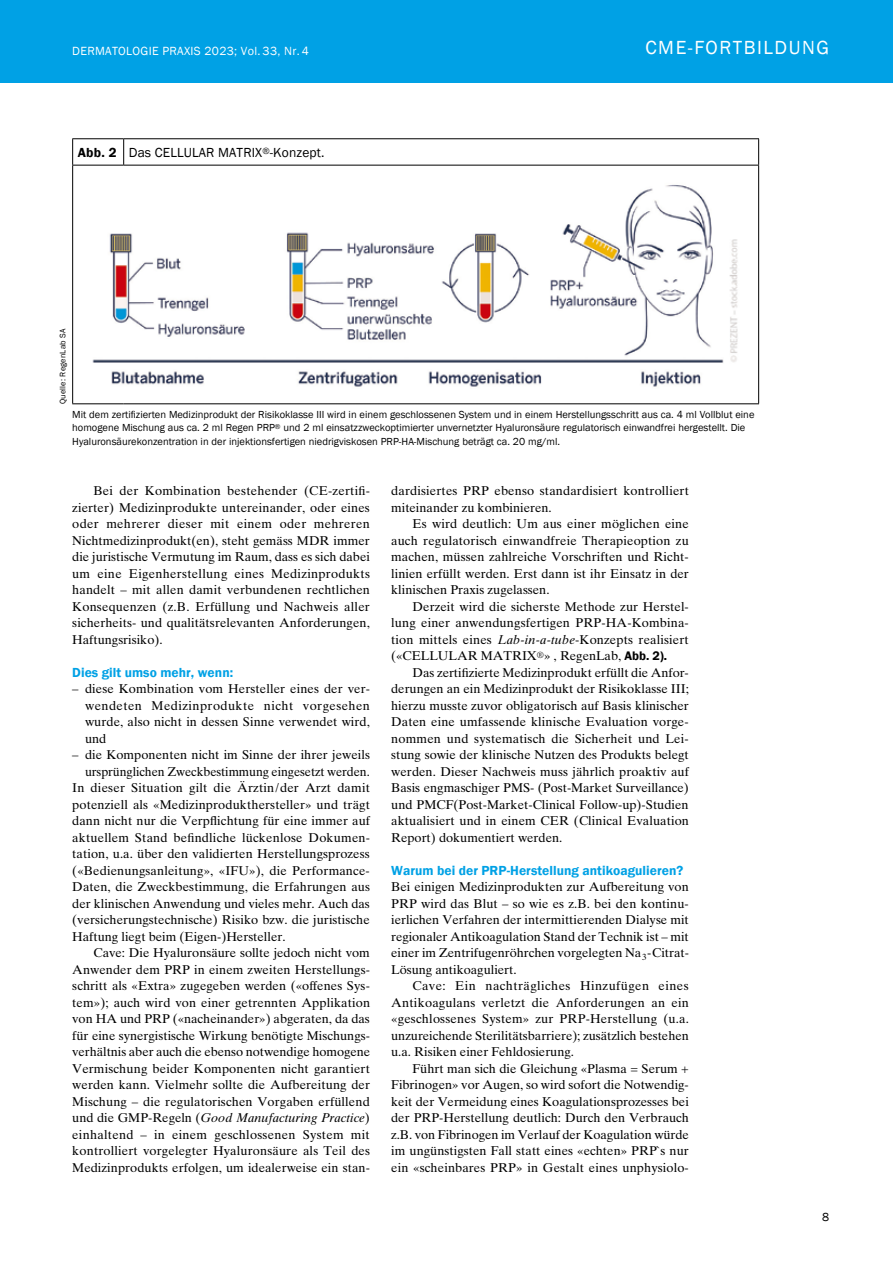
<style>
.page{position:relative;width:893px;height:1263px;background:#fff}
.page>*{position:absolute;margin:0;border:0;box-sizing:border-box;transform-origin:0 0}
.t1{font:19.5px "Franklin Gothic";letter-spacing:.08em;color:#fff}
.t2{font:600 13.5px "Franklin Gothic";letter-spacing:.005em;color:#00a1e5}
.t3{font:13.5px "Franklin Gothic";letter-spacing:.01em;color:#000}
.t4{font:12.75px/16.5px "Times Ten Pro";letter-spacing:.005em;color:#000;text-align:justify}
.t5{font:italic 12.75px "Times Ten Pro";color:#000}
.t6{font:12.15px "Franklin Gothic";letter-spacing:.025em;color:#fff}
.t7{font:12px "Franklin Gothic";color:#000}
.t8{font:10.5px/13.5px "Franklin Gothic";color:#000}
.t9{font:8.25px "Franklin Gothic";letter-spacing:.02em;color:#000}
.s1{font-weight:600}
.s2{font-style:normal}
.s3{font-style:italic}
.s4{font-family:"Franklin Gothic";font-weight:600}
</style>
<div class="page">
<div style="left:0;top:0;width:893px;height:83px;background:#00a1e5"></div>
<img style="left:92px;top:185px;width:646px;height:202px">
<hr style="left:758px;top:165px;width:1px;height:238px;background:#000">
<hr style="left:72px;top:165px;width:52px;height:1px;background:#000">
<hr style="left:72px;top:165px;width:1px;height:238px;background:#000">
<hr style="left:124px;top:165px;width:635px;height:1px;background:#000">
<hr style="left:72px;top:403px;width:52px;height:1px;background:#000">
<hr style="left:124px;top:403px;width:635px;height:1px;background:#000">
<hr style="left:72px;top:138px;width:52px;height:1px;background:#000">
<svg style="left:72px;top:139px;width:687px;height:26px"></svg>
<hr style="left:124px;top:138px;width:635px;height:1px;background:#000">
<p class="t6" style="left:72px;top:43px;width:238px">DERMATOLOGIE PRAXIS 2023; Vol. 33, Nr. 4</p>
<h1 class="t1" style="left:645px;top:36px;width:185px">CME-FORTBILDUNG</h1>
<p class="t3" style="left:78px;top:144px;width:248px"><span class="s1">Abb. 2</span> Das CELLULAR MATRIX<sup>®</sup>-Konzept.</p>
<p class="t9" style="left:57px;top:404px;width:77px;rotate:-90deg">Quelle: RegenLab SA</p>
<p class="t8" style="left:72px;top:408px;width:684px">Mit dem zertifizierten Medizinprodukt der Risikoklasse III wird in einem geschlossenen System und in einem Herstellungsschritt aus ca. 4 ml Vollblut eine homogene Mischung aus ca. 2 ml Regen PRP<sup>®</sup> und 2 ml einsatzzweckoptimierter unvernetzter Hyaluronsäure regulatorisch einwandfrei hergestellt. Die<br>Hyaluronsäurekonzentration in der injektionsfertigen niedrigviskosen PRP-HA-Mischung beträgt ca. 20 mg/ml.</p>
<p class="t4" style="left:72px;top:482px;width:299px;text-indent:21px">Bei der Kombination bestehender (CE-zertifi&shy;zierter) Medizinprodukte untereinander, oder eines oder mehrerer dieser mit einem oder mehreren Nichtmedizinprodukt(en), steht gemäss MDR immer die juristische Vermutung im Raum, dass es sich dabei um eine Eigenherstellung eines Medizinprodukts handelt – mit allen damit verbundenen rechtlichen Konsequenzen (z.B. Erfüllung und Nachweis aller sicherheits- und qualitätsrelevanten Anforderungen, Haftungsrisiko).</p>
<p class="t2" style="left:72px;top:664px;width:162px">Dies gilt umso mehr, wenn:</p>
<p class="t4" style="left:85px;top:680px;width:286px;text-indent:-13px">– diese Kombination vom Hersteller eines der ver&shy;wendeten Medizinprodukte nicht vorgesehen wurde, also nicht in dessen Sinne verwendet wird, und</p>
<p class="t4" style="left:72px;top:746px;width:299px">– die Komponenten nicht im Sinne der ihrer jeweils</p>
<p class="t4" style="left:85px;top:763px;width:286px">ursprünglichen Zweckbestimmung eingesetzt werden.</p>
<p class="t4" style="left:72px;top:779px;width:299px">In dieser Situation gilt die Ärztin/der Arzt damit</p>
<p class="t4" style="left:72px;top:796px;width:299px">potenziell als «Medizinprodukthersteller» und trägt</p>
<p class="t4" style="left:72px;top:812px;width:299px">dann nicht nur die Verpflichtung für eine immer auf</p>
<p class="t4" style="left:72px;top:829px;width:299px">aktuellem Stand befindliche lückenlose Dokumen-</p>
<p class="t4" style="left:72px;top:845px;width:299px">tation, u.a. über den validierten Herstellungsprozess</p>
<p class="t4" style="left:72px;top:862px;width:299px">(«Bedienungsanleitung», «IFU»), die Performance-</p>
<p class="t4" style="left:72px;top:878px;width:299px">Daten, die Zweckbestimmung, die Erfahrungen aus</p>
<p class="t4" style="left:72px;top:895px;width:299px">der klinischen Anwendung und vieles mehr. Auch das</p>
<p class="t4" style="left:72px;top:911px;width:299px">(versicherungstechnische) Risiko bzw. die juristische</p>
<p class="t4" style="left:72px;top:928px;width:215px">Haftung liegt beim (Eigen-)Hersteller.</p>
<p class="t4" style="left:94px;top:944px;width:278px">Cave: Die Hyaluronsäure sollte jedoch nicht vom</p>
<p class="t4" style="left:72px;top:961px;width:299px">Anwender dem PRP in einem zweiten Herstellungs-</p>
<p class="t4" style="left:72px;top:977px;width:299px">schritt als «Extra» zugegeben werden («offenes Sys-</p>
<p class="t4" style="left:72px;top:994px;width:299px">tem»); auch wird von einer getrennten Applikation</p>
<p class="t4" style="left:72px;top:1010px;width:299px">von HA und PRP («nacheinander») abgeraten, da das</p>
<p class="t4" style="left:72px;top:1027px;width:299px">für eine synergistische Wirkung benötigte Mischungs-</p>
<p class="t4" style="left:72px;top:1043px;width:299px">verhältnis aber auch die ebenso notwendige homogene</p>
<p class="t4" style="left:72px;top:1060px;width:299px">Vermischung beider Komponenten nicht garantiert</p>
<p class="t4" style="left:72px;top:1076px;width:299px">werden kann. Vielmehr sollte die Aufbereitung der</p>
<p class="t4" style="left:72px;top:1093px;width:299px">Mischung – die regulatorischen Vorgaben erfüllend</p>
<p class="t5" style="left:72px;top:1110px;width:299px"><span class="s2">und die GMP-Regeln (</span>Good Manufacturing Practice<span class="s2">)</span></p>
<p class="t4" style="left:72px;top:1126px;width:299px">einhaltend – in einem geschlossenen System mit</p>
<p class="t4" style="left:72px;top:1142px;width:299px">kontrolliert vorgelegter Hyaluronsäure als Teil des</p>
<p class="t4" style="left:72px;top:1159px;width:299px">Medizinprodukts erfolgen, um idealerweise ein stan-</p>
<p class="t4" style="left:391px;top:482px;width:299px">dardisiertes PRP ebenso standardisiert kontrolliert miteinander zu kombinieren.</p>
<p class="t4" style="left:391px;top:515px;width:299px;text-indent:21px">Es wird deutlich: Um aus einer möglichen eine auch regulatorisch einwandfreie Therapieoption zu machen, müssen zahlreiche Vorschriften und Richt&shy;linien erfüllt werden. Erst dann ist ihr Einsatz in der klinischen Praxis zugelassen.</p>
<p class="t4" style="left:391px;top:598px;width:299px;text-indent:21px">Derzeit wird die sicherste Methode zur Herstel&shy;lung einer anwendungsfertigen PRP-HA-Kombina&shy;tion mittels eines <span class="s3">Lab-in-a-tube</span>-Konzepts realisiert («CELLULAR MATRIX<sup>®</sup>» , RegenLab, <span class="s4">Abb. 2).</span></p>
<p class="t4" style="left:391px;top:664px;width:299px;text-indent:21px">Das zertifizierte Medizinprodukt erfüllt die Anfor&shy;derungen an ein Medizinprodukt der Risikoklasse III; hierzu musste zuvor obligatorisch auf Basis klinischer Daten eine umfassende klinische Evaluation vorge&shy;nommen und systematisch die Sicherheit und Lei&shy;stung sowie der klinische Nutzen des Produkts belegt werden. Dieser Nachweis muss jährlich proaktiv auf Basis engmaschiger PMS- (Post-Market Surveillance) und PMCF(Post-Market-Clinical Follow-up)-Studien aktualisiert und in einem CER (Clinical Evaluation Report) dokumentiert werden.</p>
<p class="t2" style="left:391px;top:862px;width:294px">Warum bei der PRP-Herstellung antikoagulieren?</p>
<p class="t4" style="left:391px;top:878px;width:299px">Bei einigen Medizinprodukten zur Aufbereitung von PRP wird das Blut – so wie es z.B. bei den kontinu&shy;ierlichen Verfahren der intermittierenden Dialyse mit regionaler Antikoagulation Stand der Technik ist – mit einer im Zentrifugenröhrchen vorgelegten Na<sub>3</sub>-Citrat-Lösung antikoaguliert.</p>
<p class="t4" style="left:391px;top:977px;width:299px;text-indent:21px">Cave: Ein nachträgliches Hinzufügen eines Antikoagulans verletzt die Anforderungen an ein «geschlossenes System» zur PRP-Herstellung (u.a. unzureichende Sterilitätsbarriere); zusätzlich bestehen u.a. Risiken einer Fehldosierung.</p>
<p class="t4" style="left:391px;top:1060px;width:299px;text-indent:21px">Führt man sich die Gleichung «Plasma = Serum + Fibrinogen» vor Augen, so wird sofort die Notwendig&shy;keit der Vermeidung eines Koagulationsprozesses bei der PRP-Herstellung deutlich: Durch den Verbrauch z.B. von Fibrinogen im Verlauf der Koagulation würde im ungünstigsten Fall statt eines «echten» PRP`s nur ein «scheinbares PRP» in Gestalt eines unphysiolo-</p>
<p class="t7" style="left:822px;top:1210px;width:9px">8</p>
</div>
